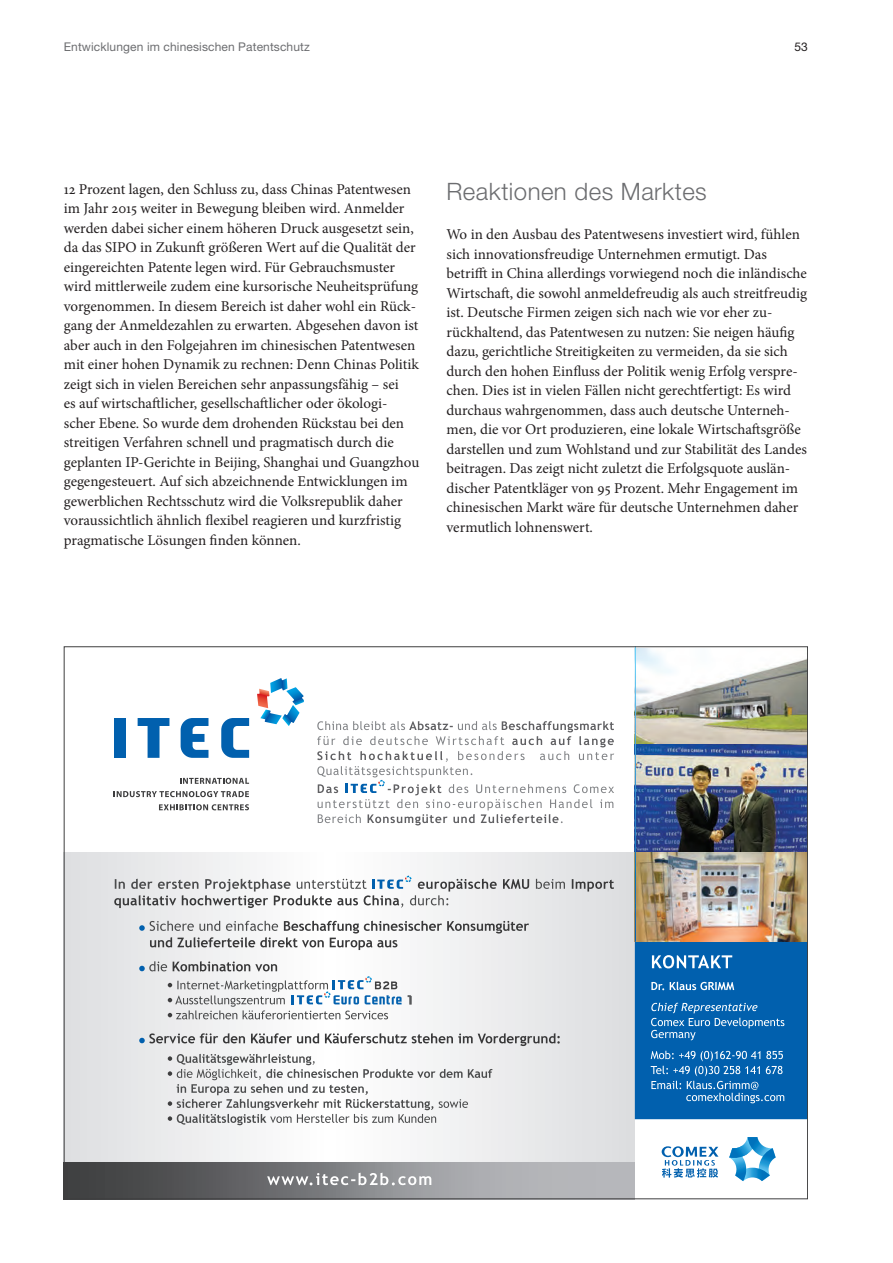
<style>
.page{position:relative;width:893px;height:1263px;background:#fff}
.page>*{position:absolute;margin:0;border:0;box-sizing:border-box;transform-origin:0 0}
.Zwischenüberschrift{font:300 24px "Helvetica Neue LT Pro";letter-spacing:.02em;color:#6c6d70}
.Fließtext{font:15px/19.5px "Minion Pro";color:#231f20}
.t1{font:12px "Helvetica Neue LT Pro";letter-spacing:.01em;color:#6c6d70}
.t2{font:12px "Helvetica Neue LT Pro";color:#231f20}
</style>
<div class="page">
<svg style="left:66px;top:852px;width:569px;height:310px"></svg>
<img style="left:636px;top:648px;width:170px;height:293px">
<svg style="left:635px;top:941px;width:171px;height:178px;background:#166cb4"></svg>
<svg style="left:66px;top:1162px;width:569px;height:35px;background:#818285"></svg>
<svg style="left:729px;top:1137px;width:47px;height:44px"></svg>
<svg style="left:662px;top:1146px;width:56px;height:32px"></svg>
<svg style="left:267px;top:1173px;width:164px;height:12px"></svg>
<div style="left:114px;top:718px;width:12px;height:40px;background:#0160ae"></div>
<svg style="left:138px;top:718px;width:31px;height:40px"></svg>
<svg style="left:181px;top:718px;width:27px;height:40px"></svg>
<svg style="left:221px;top:718px;width:28px;height:40px"></svg>
<svg style="left:180px;top:778px;width:69px;height:6px"></svg>
<svg style="left:114px;top:791px;width:135px;height:6px"></svg>
<svg style="left:159px;top:804px;width:90px;height:6px"></svg>
<svg style="left:257px;top:678px;width:47px;height:48px"></svg>
<svg style="left:408px;top:995px;width:4px;height:9px"></svg>
<hr style="left:635px;top:646px;width:1px;height:296px;background:#fff">
<svg style="left:317px;top:721px;width:297px;height:104px"></svg>
<svg style="left:572px;top:879px;width:42px;height:12px"></svg>
<svg style="left:536px;top:879px;width:29px;height:10px"></svg>
<svg style="left:114px;top:875px;width:415px;height:33px"></svg>
<svg style="left:139px;top:921px;width:390px;height:29px"></svg>
<svg style="left:139px;top:961px;width:263px;height:58px"></svg>
<svg style="left:139px;top:1033px;width:421px;height:13px"></svg>
<svg style="left:168px;top:1054px;width:325px;height:71px"></svg>
<p class="t1" style="left:64px;top:39px;width:248px">Entwicklungen im chinesischen Patentschutz</p>
<p class="t2" style="left:794px;top:39px;width:15px">53</p>
<p class="Fließtext" style="left:64px;top:179px;width:357px">12 Prozent lagen, den Schluss zu, dass Chinas Patentwesen im Jahr 2015 weiter in Bewegung bleiben wird. Anmelder werden dabei sicher einem höheren Druck ausgesetzt sein, da das SIPO in Zukunft größeren Wert auf die Qualität der eingereichten Patente legen wird. Für Gebrauchsmuster wird mittlerweile zudem eine kursorische Neuheitsprüfung vorgenommen. In diesem Bereich ist daher wohl ein Rück&shy;gang der Anmeldezahlen zu erwarten. Abgesehen davon ist aber auch in den Folgejahren im chinesischen Patentwesen mit einer hohen Dynamik zu rechnen: Denn Chinas Politik zeigt sich in vielen Bereichen sehr anpassungsfähig – sei<br>es auf wirtschaftlicher, gesellschaftlicher oder ökologi&shy;scher Ebene. So wurde dem drohenden Rückstau bei den streitigen Verfahren schnell und pragmatisch durch die geplanten IP-Gerichte in Beijing, Shanghai und Guangzhou gegengesteuert. Auf sich abzeichnende Entwicklungen im gewerblichen Rechtsschutz wird die Volksrepublik daher voraussichtlich ähnlich flexibel reagieren und kurzfristig pragmatische Lösungen finden können.</p>
<p class="Zwischenüberschrift" style="left:446px;top:177px;width:262px">Reaktionen des Marktes</p>
<p class="Fließtext" style="left:446px;top:225px;width:362px">Wo in den Ausbau des Patentwesens investiert wird, fühlen sich innovationsfreudige Unternehmen ermutigt. Das betrifft in China allerdings vorwiegend noch die inländische Wirtschaft, die sowohl anmeldefreudig als auch streitfreudig ist. Deutsche Firmen zeigen sich nach wie vor eher zu&shy;rückhaltend, das Patentwesen zu nutzen: Sie neigen häufig dazu, gerichtliche Streitigkeiten zu vermeiden, da sie sich durch den hohen Einfluss der Politik wenig Erfolg verspre&shy;chen. Dies ist in vielen Fällen nicht gerechtfertigt: Es wird durchaus wahrgenommen, dass auch deutsche Unterneh&shy;men, die vor Ort produzieren, eine lokale Wirtschaftsgröße darstellen und zum Wohlstand und zur Stabilität des Landes beitragen. Das zeigt nicht zuletzt die Erfolgsquote auslän&shy;discher Patentkläger von 95 Prozent. Mehr Engagement im chinesischen Markt wäre für deutsche Unternehmen daher vermutlich lohnenswert.</p>
</div>
